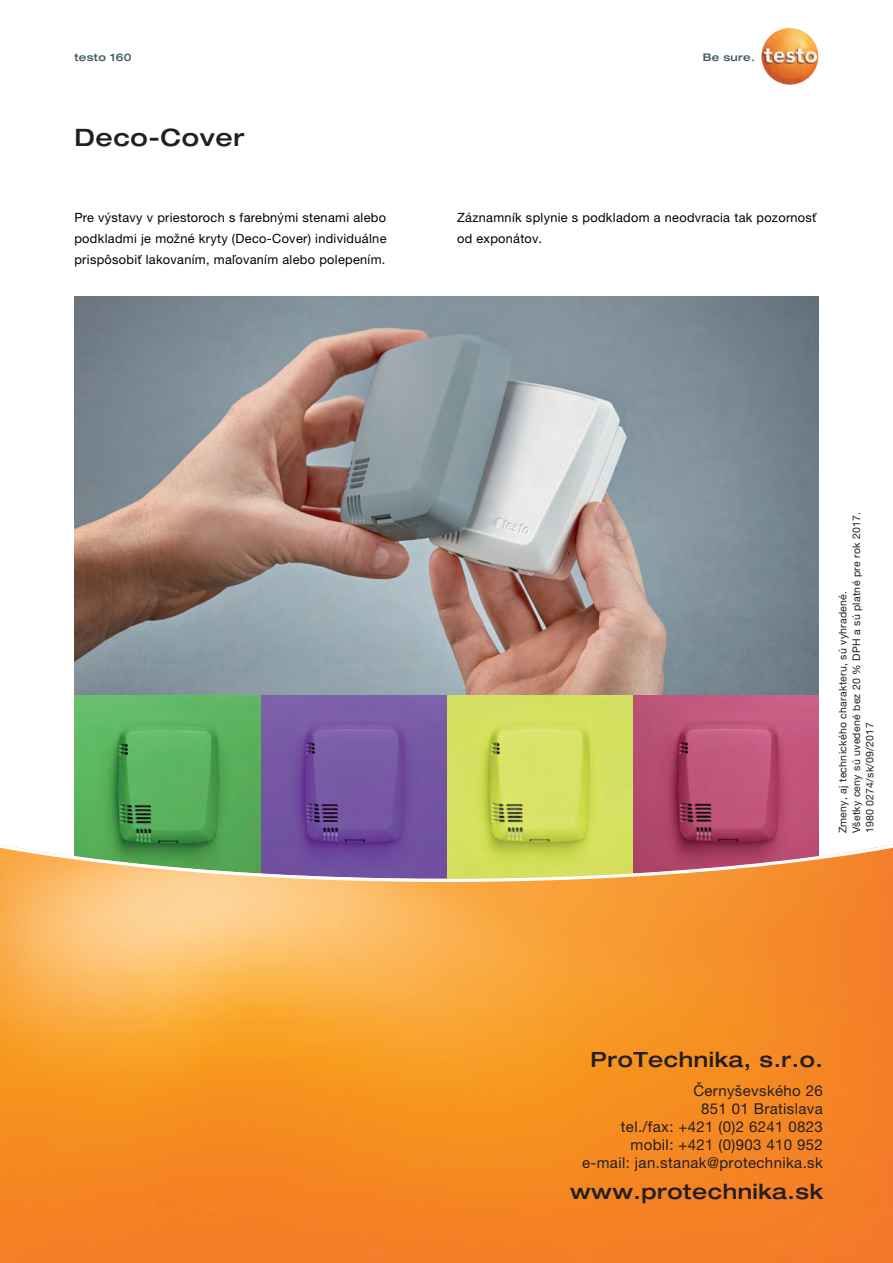
<style>
.page{position:relative;width:893px;height:1263px;background:#fff}
.page>*{position:absolute;margin:0;border:0;box-sizing:border-box;transform-origin:0 0}
.t1{font:500 expanded 24px "Helvetica Neue LTW1 G";letter-spacing:.025em;color:#231f20}
.t2{font:500 expanded 21px "Helvetica Neue LTW1 G";letter-spacing:.025em;color:#231f20}
.t3{font:15px/18px "Helvetica Neue LTW1 G";letter-spacing:.025em;color:#231f20;text-align:right}
.t4{font:12.75px/21px "Helvetica Neue LTW1 G";letter-spacing:.025em;color:#000001;text-align:justify}
.t5{font:10.5px/13.4px "Helvetica Neue LTW1 G";letter-spacing:.025em;color:#231f20}
.t6{font:500 expanded 10.5px "Helvetica Neue LTW1 G";letter-spacing:.025em;color:#3f5864}
</style>
<div class="page">
<img style="left:74px;top:297px;width:745px;height:543px">
<svg style="left:261px;top:694px;width:187px;height:146px;background:#7657a1"></svg>
<svg style="left:448px;top:694px;width:185px;height:146px;background:#d1dc5e"></svg>
<svg style="left:633px;top:694px;width:186px;height:146px;background:#b85074"></svg>
<img style="left:761px;top:28px;width:57px;height:57px">
<svg style="left:0;top:840px;width:893px;height:423px;background:#f09638"></svg>
<p class="t6" style="left:74px;top:51px;width:59px">testo 160</p>
<h1 class="t1" style="left:74px;top:122px;width:172px">Deco-Cover</h1>
<p class="t6" style="left:703px;top:51px;width:54px">Be sure.</p>
<p class="t4" style="left:74px;top:207px;width:314px">Pre výstavy v priestoroch s farebnými stenami alebo podkladmi je možné kryty (Deco-Cover) individuálne prispôsobiť lakovaním, maľovaním alebo polepením.</p>
<p class="t4" style="left:457px;top:207px;width:361px">Záznamník splynie s podkladom a neodvracia tak pozornosť od exponátov.</p>
<p class="t5" style="left:836px;top:833px;width:323px;rotate:-90deg">Zmeny, aj technického charakteru, sú vyhradené.<br>Všetky ceny sú uvedené bez 20 % DPH a sú platné pre rok 2017.<br>1980 0274/sk/09/2017</p>
<h2 class="t2" style="left:591px;top:1046px;width:234px">ProTechnika, s.r.o.</h2>
<p class="t3" style="left:582px;top:1081px;width:242px">Černyševského 26<br>851 01 Bratislava<br>tel./fax: +421 (0)2 6241 0823 mobil: +421 (0)903 410 952 e-mail: jan.stanak@protechnika.sk</p>
<h2 class="t2" style="left:570px;top:1178px;width:254px">www.protechnika.sk</h2>
</div>
